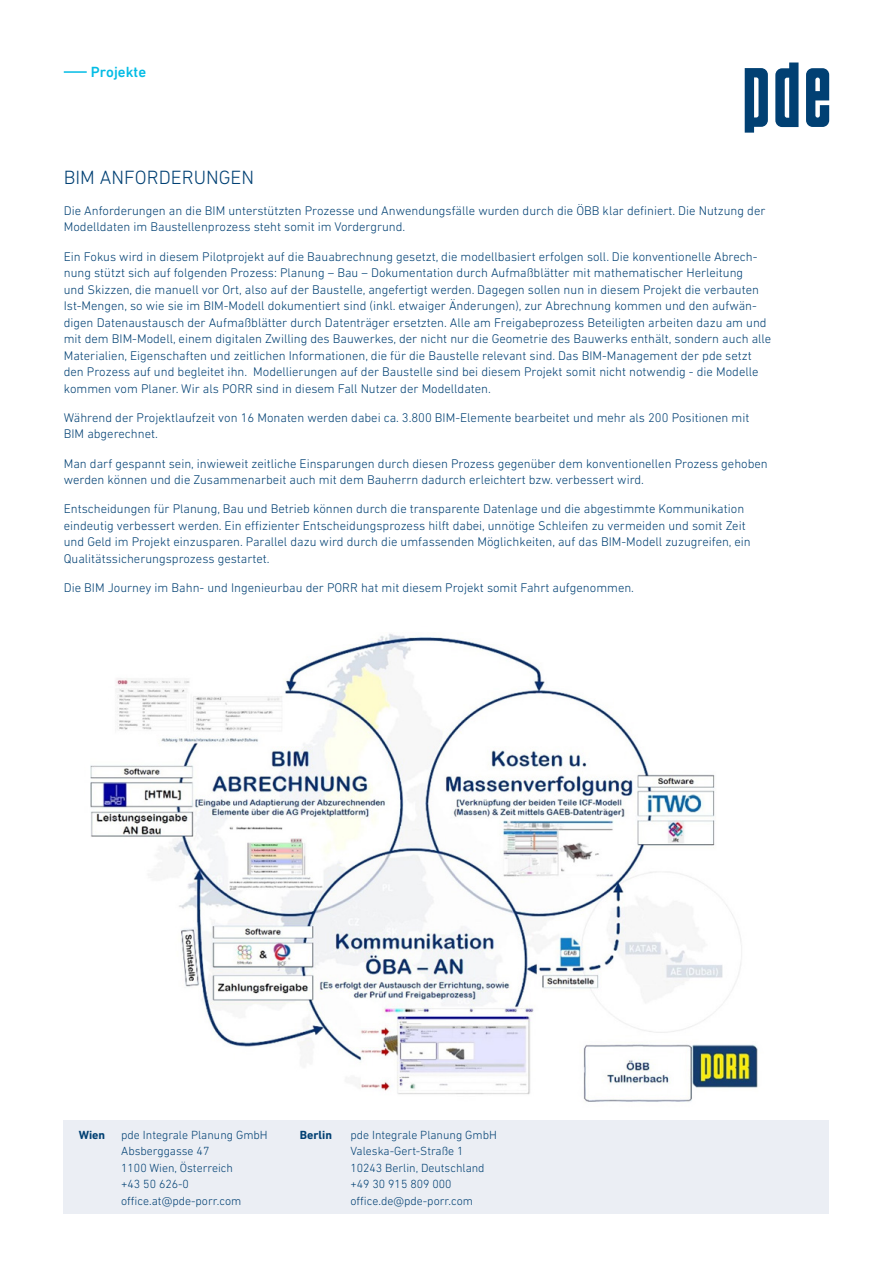
<style>
.page{position:relative;width:893px;height:1263px;background:#fff}
.page>*{position:absolute;margin:0;border:0;box-sizing:border-box;transform-origin:0 0}
.t1{font:300 19.5px "DIN Next LT Pro";color:#014073}
.t2{font:500 15px "DIN Next LT Pro";color:#02bce5}
.TXT{font:300 12.75px/16.5px "DIN Next LT Pro";color:#014073}
.TXT-2{font:300 12px/16.5px "DIN Next LT Pro";color:#014073}
.TXT-3{font:700 12px "DIN Next LT Pro";color:#014073}
</style>
<div class="page">
<hr style="left:64px;top:71px;width:23px;height:2px;background:#02bce5">
<svg style="left:745px;top:68px;width:23px;height:65px"></svg>
<svg style="left:806px;top:68px;width:23px;height:59px"></svg>
<svg style="left:775px;top:63px;width:23px;height:64px"></svg>
<div style="left:64px;top:1120px;width:765px;height:94px;background:#ebeef4"></div>
<img style="left:90px;top:633px;width:668px;height:469px">
<p class="t2" style="left:91px;top:63px;width:57px">Projekte</p>
<p class="t1" style="left:64px;top:166px;width:192px">BIM ANFORDERUNGEN</p>
<p class="TXT" style="left:64px;top:202px;width:703px">Die Anforderungen an die BIM unterstützten Prozesse und Anwendungsfälle wurden durch die ÖBB klar definiert. Die Nutzung der<br>Modelldaten im Baustellenprozess steht somit im Vordergrund.</p>
<p class="TXT" style="left:64px;top:248px;width:709px">Ein Fokus wird in diesem Pilotprojekt auf die Bauabrechnung gesetzt, die modellbasiert erfolgen soll. Die konventionelle Abrech&shy;nung stützt sich auf folgenden Prozess: Planung – Bau – Dokumentation durch Aufmaßblätter mit mathematischer Herleitung<br>und Skizzen, die manuell vor Ort, also auf der Baustelle, angefertigt werden. Dagegen sollen nun in diesem Projekt die verbauten Ist-Mengen, so wie sie im BIM-Modell dokumentiert sind (inkl. etwaiger Änderungen), zur Abrechnung kommen und den aufwän&shy;digen Datenaustausch der Aufmaßblätter durch Datenträger ersetzten. Alle am Freigabeprozess Beteiligten arbeiten dazu am und mit dem BIM-Modell, einem digitalen Zwilling des Bauwerkes, der nicht nur die Geometrie des Bauwerks enthält, sondern auch alle Materialien, Eigenschaften und zeitlichen Informationen, die für die Baustelle relevant sind. Das BIM-Management der pde setzt den Prozess auf und begleitet ihn. Modellierungen auf der Baustelle sind bei diesem Projekt somit nicht notwendig - die Modelle kommen vom Planer. Wir als PORR sind in diesem Fall Nutzer der Modelldaten.</p>
<p class="TXT" style="left:64px;top:409px;width:687px">Während der Projektlaufzeit von 16 Monaten werden dabei ca. 3.800 BIM-Elemente bearbeitet und mehr als 200 Positionen mit<br>BIM abgerechnet.</p>
<p class="TXT" style="left:64px;top:455px;width:705px">Man darf gespannt sein, inwieweit zeitliche Einsparungen durch diesen Prozess gegenüber dem konventionellen Prozess gehoben werden können und die Zusammenarbeit auch mit dem Bauherrn dadurch erleichtert bzw. verbessert wird.</p>
<p class="TXT" style="left:64px;top:501px;width:689px">Entscheidungen für Planung, Bau und Betrieb können durch die transparente Datenlage und die abgestimmte Kommunikation eindeutig verbessert werden. Ein effizienter Entscheidungsprozess hilft dabei, unnötige Schleifen zu vermeiden und somit Zeit und Geld im Projekt einzusparen. Parallel dazu wird durch die umfassenden Möglichkeiten, auf das BIM-Modell zuzugreifen, ein Qualitätssicherungsprozess gestartet.</p>
<p class="TXT" style="left:64px;top:579px;width:572px">Die BIM Journey im Bahn- und Ingenieurbau der PORR hat mit diesem Projekt somit Fahrt aufgenommen.</p>
<p class="TXT-3" style="left:79px;top:1127px;width:28px">Wien</p>
<p class="TXT-2" style="left:121px;top:1126px;width:148px">pde Integrale Planung GmbH<br>Absberggasse 47<br>1100 Wien, Österreich<br>+43 50 626-0 office.at@pde-porr.com</p>
<p class="TXT-3" style="left:300px;top:1127px;width:34px">Berlin</p>
<p class="TXT-2" style="left:350px;top:1126px;width:148px">pde Integrale Planung GmbH<br>Valeska-Gert-Straße 1<br>10243 Berlin, Deutschland +49 30 915 809 000 office.de@pde-porr.com</p>
</div>
